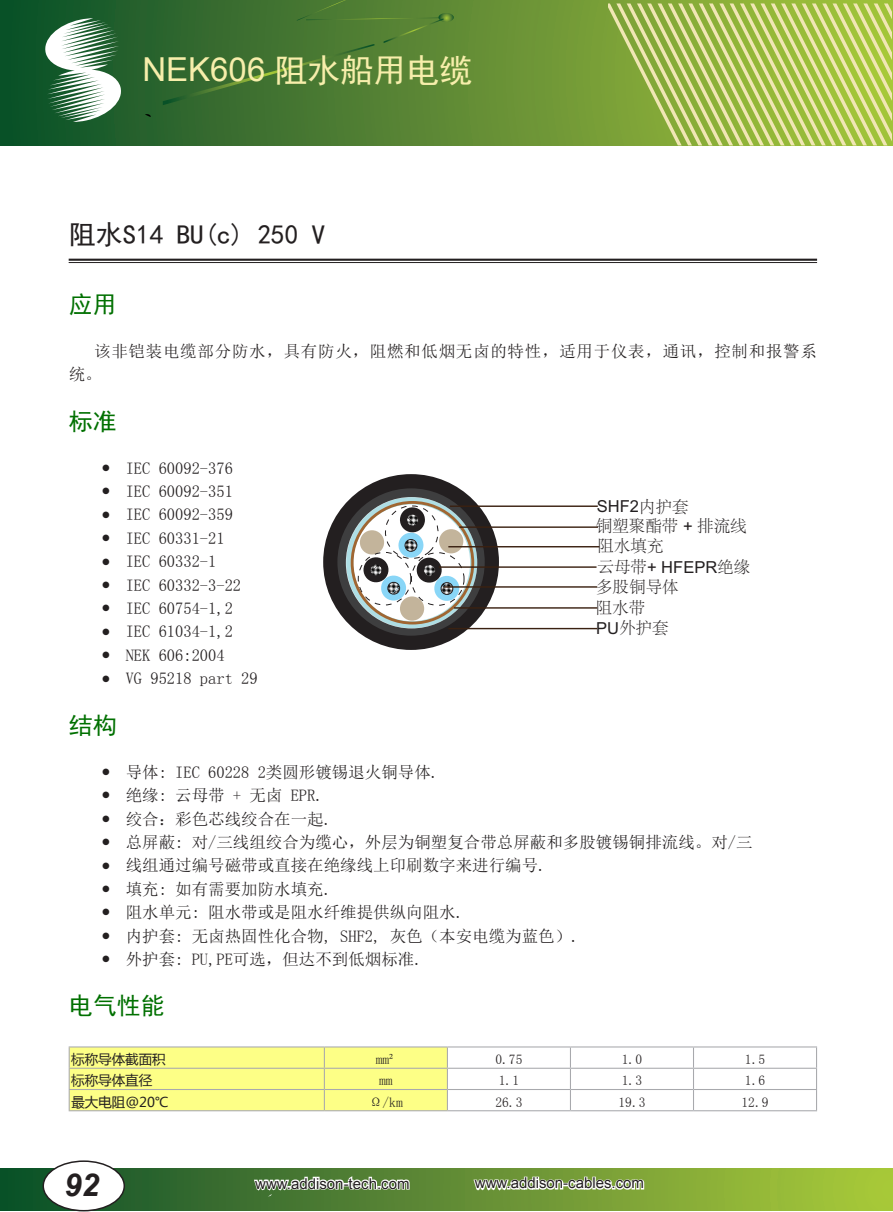
<style>
.page{position:relative;width:893px;height:1212px;background:#fff}
.page>*{position:absolute;margin:0;border:0;box-sizing:border-box;transform-origin:0 0}
.t1{font:33px "Arial";color:#f7eeab}
.t2{font:italic 700 31.5px "Arial";color:#231f20}
.产品名称{font:27px "Sim Hei";color:#231f20}
.正文标题{font:24px "Sim Hei";color:#007000}
.结构{font:16.5px "Sim Sun";color:#231f20}
.正文{font:16.5px/23.4px "Sim Sun";letter-spacing:.045em;color:#231f20}
.t3{font:16.5px/20.1px "Adobe Song Std Light GBK EUC H";color:#231f20}
.t4{font:16.5px "Arial";color:#231f20}
.t5{font:15px "Arial";color:#231f20}
.表格文字{font:13.5px "Sim Sun";color:#231f20}
.表头列{font:13.5px "Microsoft Ya Hei";color:#231f20}
.s1{font-family:"Sim Hei"}
.s2{font-family:"Adobe Song Std Light GBK EUC H"}
.s3{font-family:"Arial"}
</style>
<div class="page">
<div style="left:0;top:1168px;width:893px;height:42px;background:linear-gradient(to right,#0f4c2b,#adca3c)"></div>
<svg style="left:472px;top:1173px;width:173px;height:29px"></svg>
<svg style="left:252px;top:1173px;width:159px;height:30px"></svg>
<div style="left:43px;top:1161px;width:81px;height:50px;background:#fff;border-radius:50%"></div>
<div style="left:43px;top:1160px;width:82px;height:51px;border:2px solid #231f20;border-radius:50%"></div>
<svg style="left:0;top:1px;width:893px;height:144px;background:#4b7d31"></svg>
<svg style="left:163px;top:0;width:291px;height:105px;background:#477731"></svg>
<svg style="left:145px;top:113px;width:6px;height:4px"></svg>
<svg style="left:42px;top:18px;width:82px;height:104px"></svg>
<hr style="left:69px;top:259px;width:748px;height:2px;background:#231f20">
<hr style="left:69px;top:262px;width:748px;height:1px;background:#231f20">
<hr style="left:69px;top:1046px;width:255px;height:1px;background:#a8a9ad">
<hr style="left:324px;top:1046px;width:123px;height:1px;background:#a8a9ad">
<hr style="left:447px;top:1046px;width:123px;height:1px;background:#a8a9ad">
<hr style="left:570px;top:1046px;width:123px;height:1px;background:#a8a9ad">
<hr style="left:693px;top:1046px;width:124px;height:1px;background:#a8a9ad">
<hr style="left:447px;top:1068px;width:123px;height:1px;background:#a8a9ad">
<hr style="left:570px;top:1068px;width:123px;height:1px;background:#a8a9ad">
<hr style="left:693px;top:1068px;width:124px;height:1px;background:#a8a9ad">
<hr style="left:447px;top:1089px;width:123px;height:1px;background:#a8a9ad">
<svg style="left:69px;top:1047px;width:379px;height:63px;background:#f8fa87"></svg>
<hr style="left:570px;top:1089px;width:123px;height:1px;background:#a8a9ad">
<svg style="left:570px;top:1047px;width:1px;height:63px"></svg>
<hr style="left:693px;top:1089px;width:124px;height:1px;background:#a8a9ad">
<svg style="left:693px;top:1047px;width:1px;height:63px"></svg>
<svg style="left:816px;top:1047px;width:1px;height:63px"></svg>
<hr style="left:69px;top:1110px;width:255px;height:1px;background:#a8a9ad">
<hr style="left:324px;top:1110px;width:123px;height:1px;background:#a8a9ad">
<hr style="left:447px;top:1110px;width:123px;height:1px;background:#a8a9ad">
<hr style="left:570px;top:1110px;width:123px;height:1px;background:#a8a9ad">
<hr style="left:693px;top:1110px;width:124px;height:1px;background:#a8a9ad">
<svg style="left:350px;top:501px;width:124px;height:124px"></svg>
<div style="left:346px;top:497px;width:131px;height:131px;border:7px solid #aedee4;border-radius:50%"></div>
<div style="left:336px;top:487px;width:151px;height:151px;border:10px solid #3e3e3f;border-radius:50%"></div>
<div style="left:323px;top:474px;width:176px;height:176px;border:14px solid #231f20;border-radius:50%"></div>
<div style="left:360px;top:530px;width:24px;height:24px;background:#c3b49b;border-radius:50%"></div>
<div style="left:439px;top:529px;width:24px;height:24px;background:#c3b49b;border-radius:50%"></div>
<div style="left:400px;top:596px;width:24px;height:25px;background:#c3b49b;border-radius:50%"></div>
<svg style="left:362px;top:502px;width:99px;height:100px"></svg>
<div style="left:411px;top:552px;width:53px;height:54px;border:1px dashed #231f20;border-radius:50%"></div>
<div style="left:351px;top:501px;width:123px;height:123px;border:3px solid #a06632;border-radius:50%"></div>
<hr style="left:439px;top:566px;width:157px;height:2px;background:#3a2111">
<hr style="left:448px;top:546px;width:151px;height:1px;background:#3a2111">
<hr style="left:443px;top:586px;width:154px;height:2px;background:#3a2111">
<hr style="left:454px;top:607px;width:143px;height:2px;background:#3a2111">
<hr style="left:450px;top:505px;width:148px;height:2px;background:#3a2111">
<hr style="left:448px;top:628px;width:149px;height:1px;background:#3a2111">
<hr style="left:459px;top:526px;width:139px;height:2px;background:#3a2111">
<svg style="left:608px;top:3px;width:283px;height:142px;background:#afc460"></svg>
<h1 class="t1" style="left:142px;top:48px;width:332px">NEK606 <span class="s1">阻水船用电缆</span></h1>
<p class="产品名称" style="left:69px;top:220px;width:258px">阻水S14 BU(c) 250 V</p>
<p class="正文标题" style="left:69px;top:292px;width:49px">应用</p>
<p class="正文" style="left:69px;top:339px;width:750px;text-indent:26px">该非铠装电缆部分防水，具有防火，阻燃和低烟无卤的特性，适用于仪表，通讯，控制和报警系统。</p>
<p class="正文标题" style="left:69px;top:409px;width:49px">标准</p>
<p class="结构" style="left:102px;top:459px;width:133px">● IEC 60092-376</p>
<p class="结构" style="left:102px;top:483px;width:133px">● IEC 60092-351</p>
<p class="结构" style="left:102px;top:506px;width:133px">● IEC 60092-359</p>
<p class="结构" style="left:102px;top:530px;width:125px">● IEC 60331-21</p>
<p class="结构" style="left:102px;top:553px;width:116px">● IEC 60332-1</p>
<p class="结构" style="left:102px;top:576px;width:141px">● IEC 60332-3-22</p>
<p class="结构" style="left:102px;top:600px;width:133px">● IEC 60754-1,2</p>
<p class="结构" style="left:102px;top:623px;width:133px">● IEC 61034-1,2</p>
<p class="结构" style="left:102px;top:647px;width:125px">● NEK 606:2004</p>
<p class="结构" style="left:102px;top:670px;width:158px">● VG 95218 part 29</p>
<p class="正文标题" style="left:69px;top:713px;width:49px">结构</p>
<p class="结构" style="left:102px;top:763px;width:339px">● 导体: IEC 60228 2类圆形镀锡退火铜导体.</p>
<p class="结构" style="left:102px;top:787px;width:223px">● 绝缘: 云母带 + 无卤 EPR.</p>
<p class="结构" style="left:102px;top:810px;width:232px">● 绞合：彩色芯线绞合在一起.</p>
<p class="结构" style="left:102px;top:834px;width:653px">● 总屏蔽: 对/三线组绞合为缆心，外层为铜塑复合带总屏蔽和多股镀锡铜排流线。对/三</p>
<p class="结构" style="left:102px;top:857px;width:446px">● 线组通过编号磁带或直接在绝缘线上印刷数字来进行编号.</p>
<p class="结构" style="left:102px;top:880px;width:232px">● 填充: 如有需要加防水填充.</p>
<p class="结构" style="left:102px;top:904px;width:364px">● 阻水单元: 阻水带或是阻水纤维提供纵向阻水.</p>
<p class="结构" style="left:102px;top:927px;width:479px">● 内护套: 无卤热固性化合物, SHF2, 灰色（本安电缆为蓝色）.</p>
<p class="结构" style="left:102px;top:951px;width:323px">● 外护套: PU,PE可选，但达不到低烟标准.</p>
<p class="正文标题" style="left:69px;top:994px;width:97px">电气性能</p>
<p class="表头列" style="left:71px;top:1050px;width:96px">标称导体截面积</p>
<p class="表格文字" style="left:376px;top:1052px;width:22px">mm²</p>
<p class="表格文字" style="left:495px;top:1052px;width:28px">0.75</p>
<p class="表格文字" style="left:622px;top:1052px;width:22px">1.0</p>
<p class="表格文字" style="left:745px;top:1052px;width:22px">1.5</p>
<p class="表头列" style="left:71px;top:1071px;width:82px">标称导体直径</p>
<p class="表格文字" style="left:379px;top:1074px;width:15px">mm</p>
<p class="表格文字" style="left:499px;top:1074px;width:22px">1.1</p>
<p class="表格文字" style="left:622px;top:1074px;width:22px">1.3</p>
<p class="表格文字" style="left:745px;top:1074px;width:22px">1.6</p>
<p class="表头列" style="left:71px;top:1093px;width:99px">最大电阻@20℃</p>
<p class="表格文字" style="left:369px;top:1095px;width:35px">Ω/km</p>
<p class="表格文字" style="left:495px;top:1095px;width:28px">26.3</p>
<p class="表格文字" style="left:618px;top:1095px;width:28px">19.3</p>
<p class="表格文字" style="left:742px;top:1095px;width:28px">12.9</p>
<p class="t4" style="left:597px;top:496px;width:93px">SHF2<span class="s2">内护套</span></p>
<p class="t3" style="left:597px;top:537px;width:68px">阻水填充</p>
<p class="t3" style="left:596px;top:516px;width:153px">铜塑聚酯带 <span class="s3">+</span> 排流线</p>
<p class="t3" style="left:596px;top:558px;width:156px">云母带<span class="s3">+ HFEPR</span>绝缘多股铜导体</p>
<p class="t3" style="left:596px;top:599px;width:74px">阻水带<br><span class="s3">PU</span>外护套</p>
<h2 class="t2" style="left:64px;top:1164px;width:37px">92</h2>
<p class="t5" style="left:255px;top:1173px;width:156px">www.addison-tech.com</p>
<p class="t5" style="left:475px;top:1173px;width:171px">www.addison-cables.com</p>
</div>
